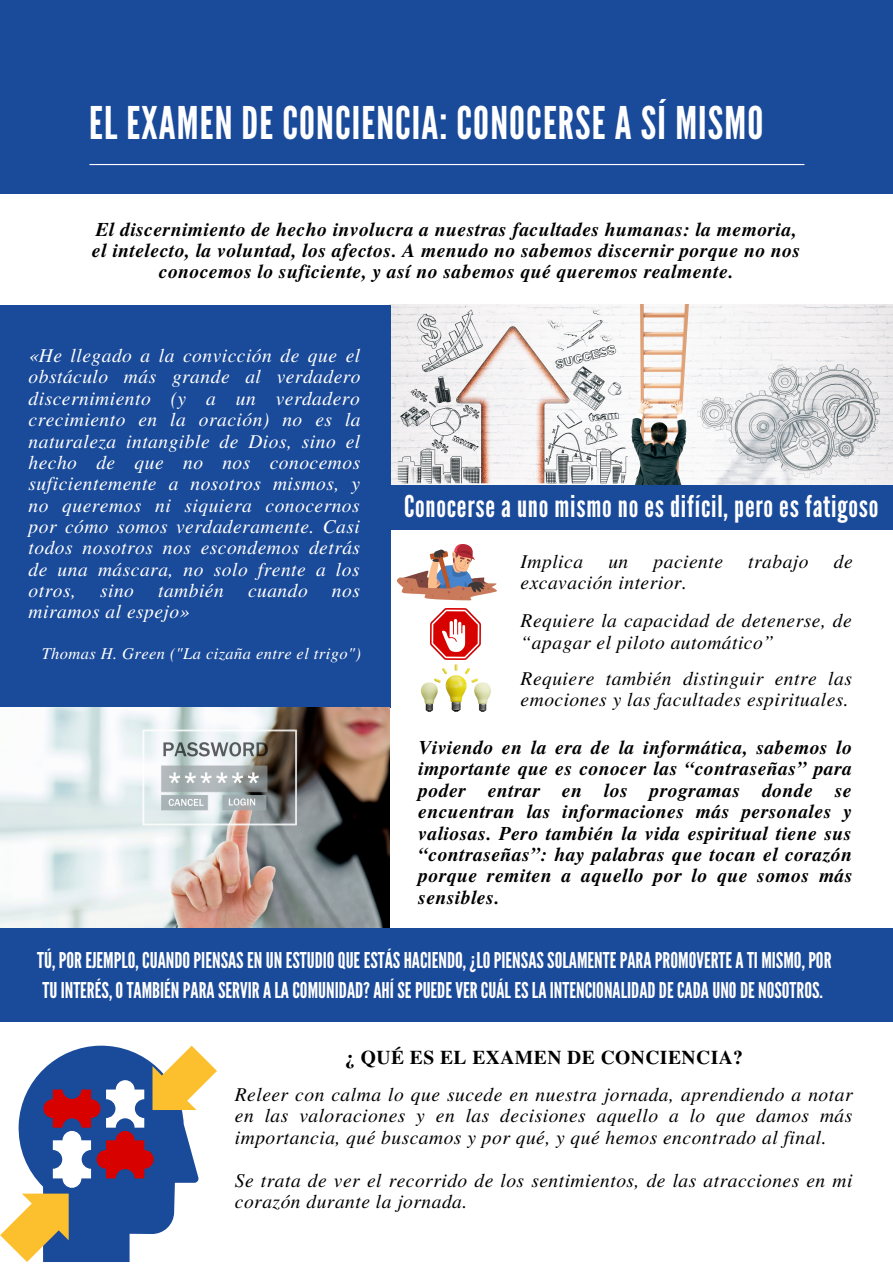
<style>
.page{position:relative;width:893px;height:1264px;background:#fff}
.page>*{position:absolute;margin:0;border:0;box-sizing:border-box;transform-origin:0 0}
.t1{font:45px "League Gothic";letter-spacing:.025em;color:#fff}
.t2{font:30px "League Gothic";letter-spacing:.025em;color:#fff}
.t3{font:21.75px/30.3px "League Gothic";color:#fff}
.t4{font:italic 700 19.5px/21.3px "Te X Gyre Termes";letter-spacing:.025em;color:#000;text-align:center}
.t5{font:italic 19.5px/21.3px "Te X Gyre Termes";letter-spacing:.025em;color:#000}
.t6{font:italic 19.5px/21.3px "Te X Gyre Termes";letter-spacing:.025em;color:#fff;text-align:justify}
.t7{font:700 19.5px "Te X Gyre Termes";letter-spacing:.025em;color:#000}
.t8{font:italic 16.5px "Te X Gyre Termes";letter-spacing:.025em;color:#fff}
</style>
<div class="page">
<div style="left:0;top:0;width:892px;height:194px;background:#1a4a9a"></div>
<div style="left:375px;top:485px;width:517px;height:44px;background:#1a4a9a"></div>
<img style="left:390px;top:305px;width:502px;height:180px">
<hr style="left:90px;top:164px;width:714px;height:1px;background:#fff">
<div style="left:0;top:305px;width:390px;height:402px;background:#1a4a9a"></div>
<div style="left:0;top:928px;width:892px;height:93px;background:#1a4a9a"></div>
<svg style="left:397px;top:544px;width:100px;height:57px"></svg>
<img style="left:430px;top:608px;width:50px;height:51px">
<img style="left:420px;top:664px;width:71px;height:47px">
<img style="left:0;top:707px;width:389px;height:220px">
<svg style="left:0;top:1045px;width:217px;height:216px"></svg>
<h1 class="t1" style="left:89px;top:97px;width:675px">EL EXAMEN DE CONCIENCIA: CONOCERSE A SÍ MISMO</h1>
<p class="t4" style="left:92px;top:217px;width:709px">El discernimiento de hecho involucra a nuestras facultades humanas: la memoria, el intelecto, la voluntad, los afectos. A menudo no sabemos discernir porque no nos conocemos lo suficiente, y así no sabemos qué queremos realmente.</p>
<p class="t6" style="left:29px;top:343px;width:333px">«He llegado a la convicción de que el obstáculo más grande al verdadero discernimiento (y a un verdadero crecimiento en la oración) no es la naturaleza intangible de Dios, sino el hecho de que no nos conocemos suficientemente a nosotros mismos, y no queremos ni siquiera conocernos por cómo somos verdaderamente. Casi todos nosotros nos escondemos detrás de una máscara, no solo frente a los otros, sino también cuando nos miramos al espejo»</p>
<p class="t8" style="left:42px;top:641px;width:320px">Thomas H. Green ("La cizaña entre el trigo")</p>
<h2 class="t2" style="left:404px;top:489px;width:476px">Conocerse a uno mismo no es difícil, pero es fatigoso</h2>
<p class="t5" style="left:520px;top:549px;width:64px">Implica</p>
<p class="t5" style="left:608px;top:549px;width:21px">un</p>
<p class="t5" style="left:653px;top:549px;width:71px">paciente</p>
<p class="t5" style="left:748px;top:549px;width:62px">trabajo</p>
<p class="t5" style="left:833px;top:549px;width:20px">de</p>
<p class="t5" style="left:520px;top:570px;width:168px">excavación interior.</p>
<p class="t5" style="left:520px;top:609px;width:332px">Requiere la capacidad de detenerse, de “apagar el piloto automático”</p>
<p class="t5" style="left:520px;top:666px;width:333px">Requiere también distinguir entre las emociones y las facultades espirituales.</p>
<p class="t4" style="left:418px;top:736px;width:435px;text-align:justify">Viviendo en la era de la informática, sabemos lo importante que es conocer las “contraseñas” para poder entrar en los programas donde se encuentran las informaciones más personales y valiosas. Pero también la vida espiritual tiene sus “contraseñas”: hay palabras que tocan el corazón porque remiten a aquello por lo que somos más sensibles.</p>
<p class="t3" style="left:37px;top:945px;width:795px">TÚ,POREJEMPLO,CUANDOPIENSASENUNESTUDIOQUE ESTÁSHACIENDO,¿LOPIENSASSOLAMENTEPARAPROMOVERTEATI MISMO,POR<br>TUINTERÉS,OTAMBIÉNPARASERVIRALACOMUNIDAD?AHÍSEPUEDEVERCUÁL ESLAINTENCIONALIDADDECADAUNODENOSOTROS.</p>
<p class="t7" style="left:345px;top:1041px;width:399px">¿ QUÉ ES EL EXAMEN DE CONCIENCIA?</p>
<p class="t5" style="left:235px;top:1082px;width:619px;text-align:justify">Releer con calma lo que sucede en nuestra jornada, aprendiendo a notar en las valoraciones y en las decisiones aquello a lo que damos más importancia, qué buscamos y por qué, y qué hemos encontrado al final.</p>
<p class="t5" style="left:235px;top:1168px;width:619px">Se trata de ver el recorrido de los sentimientos, de las atracciones en mi corazón durante la jornada.</p>
</div>
